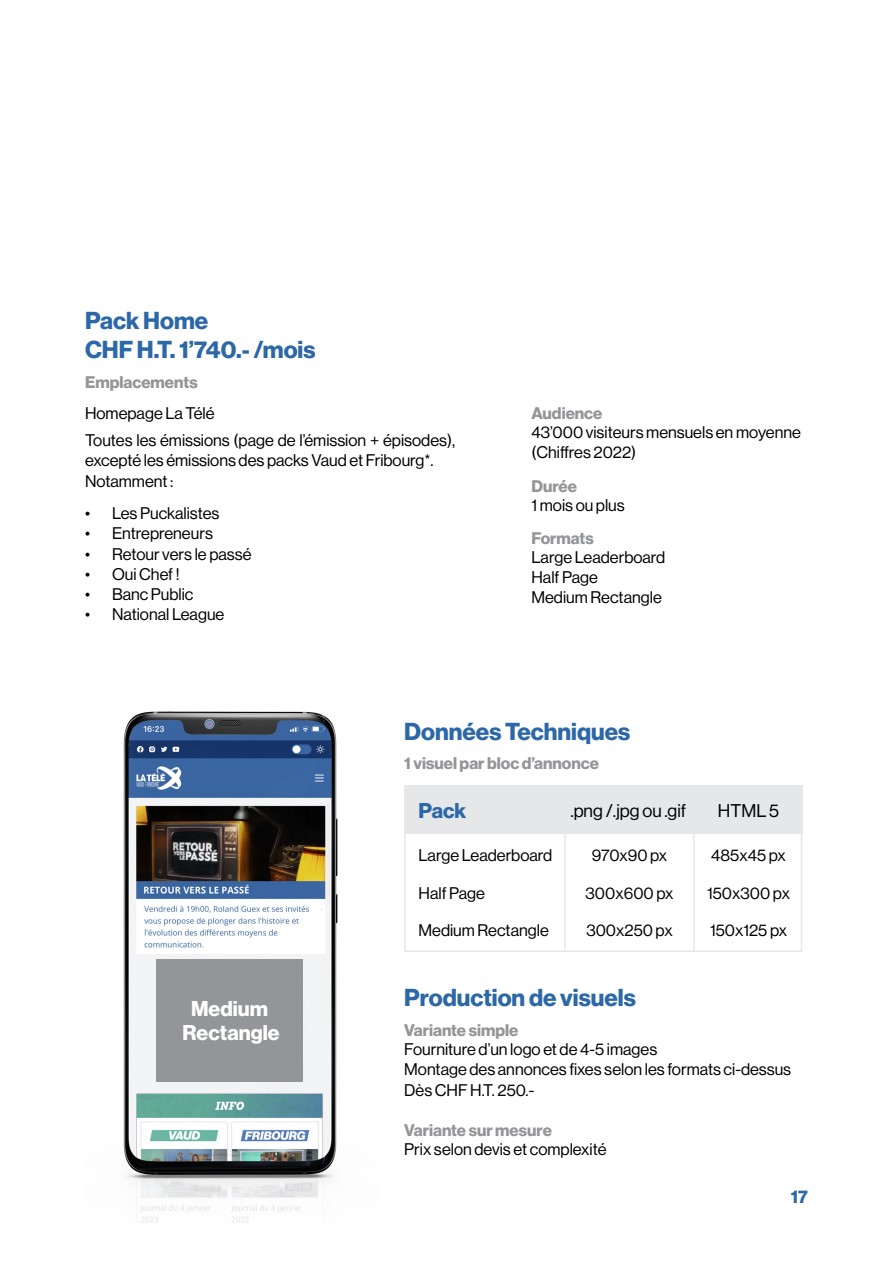
<style>
.page{position:relative;width:893px;height:1263px;background:#fff}
.page>*{position:absolute;margin:0;border:0;box-sizing:border-box;transform-origin:0 0}
.t1{font:24px/28.8px "N Haas Grotesk DS Std 75 Bd";color:#2c68a7}
.t2{font:21px/24px "N Haas Grotesk DS Std 75 Bd";color:#fff;text-align:center}
.t3{font:21px "N Haas Grotesk DS Std 75 Bd";color:#2c68a7}
.t4{font:18px "N Haas Grotesk DS Std 55 Rg";color:#000}
.t5{font:18px "N Haas Grotesk DS Std 75 Bd";color:#2c68a7}
.t6{font:16.5px/20.2px "N Haas Grotesk DS Std 55 Rg";color:#000}
.t7{font:16.5px "N Haas Grotesk DS Std 75 Bd";color:#939598}
</style>
<div class="page">
<div style="left:404px;top:785px;width:398px;height:49px;background:#e6e7e8"></div>
<div style="left:404px;top:828px;width:398px;height:124px;border:2px solid #e6e7e8"></div>
<hr style="left:564px;top:834px;width:2px;height:118px;background:#e6e7e8">
<hr style="left:693px;top:834px;width:2px;height:118px;background:#e6e7e8">
<img style="left:123px;top:711px;width:215px;height:511px">
<div style="left:156px;top:959px;width:147px;height:123px;background:#939598"></div>
<h1 class="t1" style="left:85px;top:307px;width:232px">Pack Home<br>CHF H.T. 1’740.- /mois</h1>
<p class="t7" style="left:85px;top:373px;width:114px">Emplacements</p>
<p class="t6" style="left:85px;top:403px;width:131px">Homepage La Télé</p>
<p class="t6" style="left:85px;top:430px;width:372px">Toutes les émissions (page de l’émission + épisodes), excepté les émissions des packs Vaud et Fribourg*.<br>Notamment :</p>
<p class="t6" style="left:85px;top:503px;width:136px">• Les Puckalistes</p>
<p class="t6" style="left:85px;top:523px;width:129px">• Entrepreneurs</p>
<p class="t6" style="left:85px;top:544px;width:168px">• Retour vers le passé</p>
<p class="t6" style="left:85px;top:564px;width:96px">• Oui Chef !</p>
<p class="t6" style="left:85px;top:584px;width:110px">• Banc Public</p>
<p class="t6" style="left:85px;top:604px;width:141px">• National League</p>
<p class="t7" style="left:531px;top:403px;width:73px">Audience</p>
<p class="t6" style="left:531px;top:422px;width:271px">43’000 visiteurs mensuels en moyenne (Chiffres 2022)</p>
<p class="t7" style="left:531px;top:477px;width:47px">Durée</p>
<p class="t6" style="left:531px;top:495px;width:95px">1 mois ou plus</p>
<p class="t7" style="left:531px;top:529px;width:64px">Formats</p>
<p class="t6" style="left:531px;top:547px;width:135px">Large Leaderboard<br>Half Page<br>Medium Rectangle</p>
<h1 class="t1" style="left:404px;top:717px;width:227px">Données Techniques</h1>
<p class="t2" style="left:183px;top:996px;width:98px">Medium<br>Rectangle</p>
<p class="t7" style="left:404px;top:754px;width:196px">1 visuel par bloc d’annonce</p>
<p class="t3" style="left:418px;top:798px;width:49px">Pack</p>
<p class="t4" style="left:570px;top:801px;width:117px">.png /.jpg ou .gif</p>
<p class="t4" style="left:718px;top:801px;width:63px">HTML 5</p>
<p class="t6" style="left:418px;top:845px;width:135px">Large Leaderboard</p>
<p class="t6" style="left:418px;top:883px;width:68px">Half Page</p>
<p class="t6" style="left:418px;top:920px;width:132px">Medium Rectangle</p>
<p class="t6" style="left:592px;top:845px;width:77px">970x90 px</p>
<p class="t6" style="left:586px;top:883px;width:89px">300x600 px</p>
<p class="t6" style="left:586px;top:920px;width:88px">300x250 px</p>
<p class="t6" style="left:711px;top:845px;width:76px">485x45 px</p>
<p class="t6" style="left:707px;top:883px;width:84px">150x300 px</p>
<p class="t6" style="left:710px;top:920px;width:78px">150x125 px</p>
<h1 class="t1" style="left:404px;top:984px;width:233px">Production de visuels</h1>
<p class="t6" style="left:404px;top:1039px;width:388px">Fourniture d’un logo et de 4-5 images<br>Montage des annonces fixes selon les formats ci-dessus<br>Dès CHF H.T. 250.-</p>
<p class="t7" style="left:404px;top:1020px;width:116px">Variante simple</p>
<p class="t7" style="left:404px;top:1120px;width:149px">Variante sur mesure</p>
<p class="t6" style="left:404px;top:1139px;width:204px">Prix selon devis et complexité</p>
<p class="t5" style="left:791px;top:1186px;width:19px">17</p>
</div>
